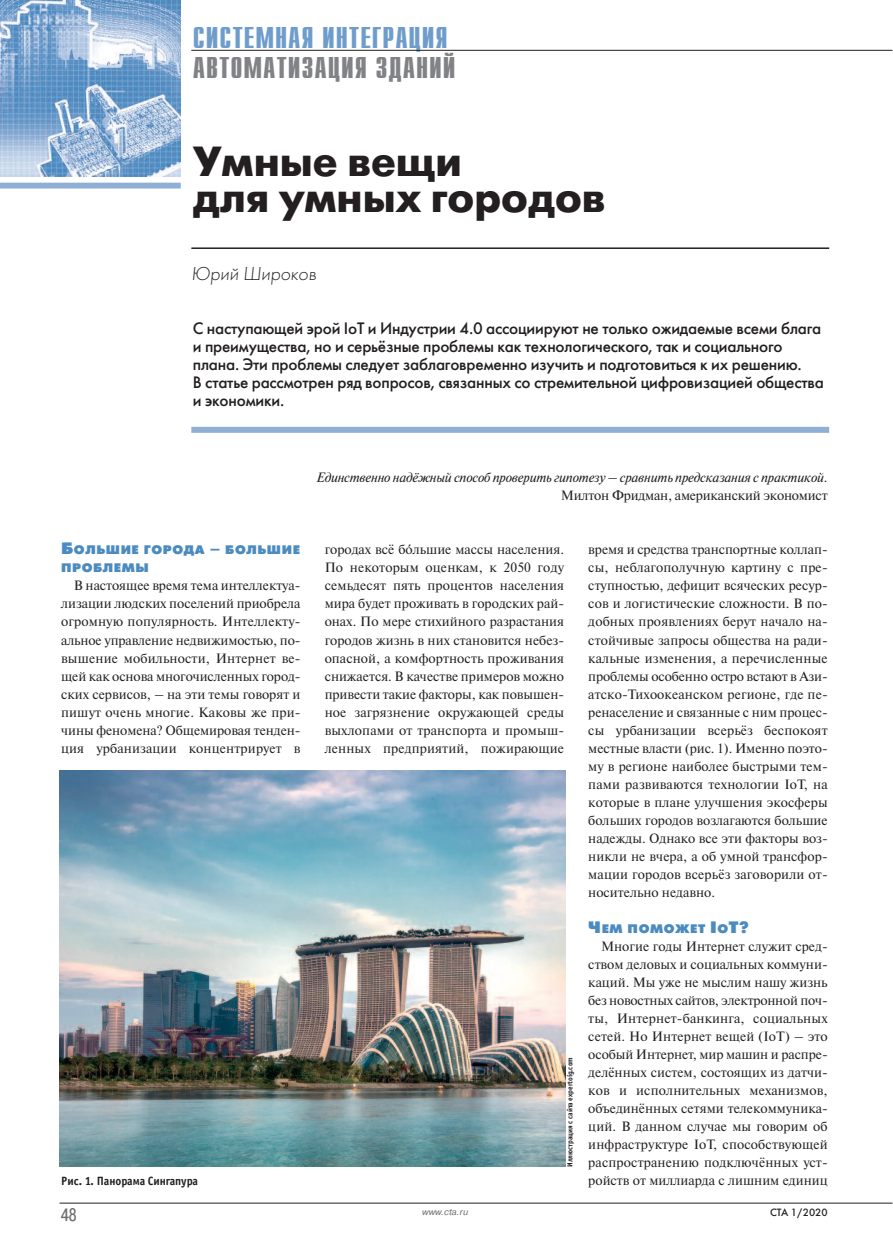
<style>
.page{position:relative;width:893px;height:1251px;background:#fff}
.page>*{position:absolute;margin:0;border:0;box-sizing:border-box;transform-origin:0 0}
.t1{font:700 42px/36px "Futura Futuris C";color:#231f20}
.t2{font:700 30px "Compact C";letter-spacing:.03em;color:#6f9dcb}
.t3{font:700 30px "Compact C";letter-spacing:.03em;color:#808285}
.t4{font:italic 19.5px "Futura Light C";color:#231f20}
.t5{font:18px "Pragmatica Cond C";color:#6c6d70}
.t6{font:16.5px/18px "Futura Futuris C";letter-spacing:-.01em;color:#231f20}
.t7{font:13.5px/18px "Newton C";letter-spacing:.01em;color:#231f20;text-align:justify}
.t8{font:italic 13.5px "Newton C";letter-spacing:-.015em;color:#231f20}
.t9{font:13.5px "Newton C";letter-spacing:-.015em;color:#231f20}
.t10{font:12.3px/18px "Futura Futuris Black C";letter-spacing:.045em;color:#4b8bc0}
.t11{font:12px "Officina Sans Bold C";color:#231f20;scale:.95 1}
.t12{font:10.5px "Futura Futuris C";color:#231f20}
.t13{font:italic 9px "Pragmatica C";color:#6c6d70}
.t14{font:7.5px "Officina Sans Bold C";color:#231f20;scale:.95 1}
.s1{font-size:16.5px}
</style>
<div class="page">
<div style="left:0;top:183px;width:181px;height:5px;background:#8fafd5"></div>
<hr style="left:191px;top:247px;width:638px;height:2px;background:#231f20">
<div style="left:191px;top:427px;width:638px;height:6px;background:#8fafd5"></div>
<img style="left:0;top:0;width:181px;height:176px">
<hr style="left:60px;top:1202px;width:832px;height:1px;background:#231f20">
<hr style="left:191px;top:50px;width:701px;height:1px;background:#231f20">
<img style="left:60px;top:770px;width:506px;height:396px">
<h2 class="t2" style="left:193px;top:20px;width:256px">системная интеграция</h2>
<h2 class="t3" style="left:193px;top:50px;width:264px">автоматизация зданий</h2>
<h1 class="t1" style="left:193px;top:144px;width:414px">Умные вещи<br>для умных городов</h1>
<h3 class="t4" style="left:191px;top:261px;width:127px">Юрий Широков</h3>
<p class="t6" style="left:193px;top:319px;width:633px">С наступающей эрой IoT и Индустрии 4.0 ассоциируют не только ожидаемые всеми блага и преимущества, но и серьёзные проблемы как технологического, так и социального плана. Эти проблемы следует заблаговременно изучить и подготовиться к их решению.<br>В статье рассмотрен ряд вопросов, связанных со стремительной цифровизацией общества и экономики.</p>
<p class="t8" style="left:316px;top:469px;width:513px">Единственно надёжный способ проверить гипотезу – сравнить предсказания с практикой.</p>
<p class="t9" style="left:561px;top:487px;width:268px">Милтон Фридман, американский экономист</p>
<p class="t10" style="left:61px;top:541px;width:240px"><span class="s1">Б</span>ольшие города <span class="s1">–</span> Большие проБлемы</p>
<p class="t7" style="left:61px;top:576px;width:241px;text-indent:13px">В настоящее время тема интеллектуа&shy;лизации людских поселений приобрела огромную популярность. Интеллекту&shy;альное управление недвижимостью, по&shy;вышение мобильности, Интернет ве&shy;щей как основа многочисленных город&shy;ских сервисов, – на эти темы говорят и пишут очень многие. Каковы же при&shy;чины феномена? Общемировая тенден&shy;ция урбанизации концентрирует в</p>
<p class="t11" style="left:61px;top:1175px;width:146px">Рис. 1. Панорама Сингапура</p>
<p class="t7" style="left:325px;top:540px;width:241px">городах всё боˆльшие массы населения.<br>По некоторым оценкам, к 2050 году семьдесят пять процентов населения мира будет проживать в городских рай&shy;онах. По мере стихийного разрастания городов жизнь в них становится небез&shy;опасной, а комфортность проживания снижается. В качестве примеров можно привести такие факторы, как повышен&shy;ное загрязнение окружающей среды выхлопами от транспорта и промыш&shy;ленных предприятий, пожирающие</p>
<p class="t7" style="left:588px;top:540px;width:241px">время и средства транспортные коллап&shy;сы, неблагополучную картину с пре&shy;ступностью, дефицит всяческих ресур&shy;сов и логистические сложности. В по&shy;добных проявлениях берут начало на&shy;стойчивые запросы общества на ради&shy;кальные изменения, а перечисленные проблемы особенно остро встают в Ази&shy;атско-Тихоокеанском регионе, где пе&shy;ренаселение и связанные с ним процес&shy;сы урбанизации всерьёз беспокоят местные власти (рис. 1). Именно поэто&shy;му в регионе наиболее быстрыми тем&shy;пами развиваются технологии IoT, на которые в плане улучшения экосферы больших городов возлагаются большие надежды. Однако все эти факторы воз&shy;никли не вчера, а об умной трансфор&shy;мации городов всерьёз заговорили от&shy;носительно недавно.</p>
<p class="t10" style="left:588px;top:919px;width:162px"><span class="s1">Ч</span>ем поможет <span class="s1">I</span>o<span class="s1">T?</span></p>
<p class="t7" style="left:588px;top:936px;width:241px;text-indent:13px">Многие годы Интернет служит сред&shy;ством деловых и социальных коммуни&shy;каций. Мы уже не мыслим нашу жизнь без новостных сайтов, электронной поч&shy;ты, Интернет-банкинга, социальных сетей. Но Интернет вещей (IoT) – это особый Интернет, мир машин и распре&shy;делённых систем, состоящих из датчи&shy;ков и исполнительных механизмов, объединённых сетями телекоммуника&shy;ций. В данном случае мы говорим об инфраструктуре IoT, способствующей распространению подключённых уст&shy;ройств от миллиарда с лишним единиц</p>
<p class="t14" style="left:567px;top:1166px;width:117px;rotate:-90deg">Иллюстрация с сайта expertoig.com</p>
<h3 class="t5" style="left:61px;top:1203px;width:17px">48</h3>
<p class="t13" style="left:422px;top:1206px;width:48px">www.cta.ru</p>
<p class="t12" style="left:770px;top:1206px;width:59px">СТА 1/2020</p>
</div>
